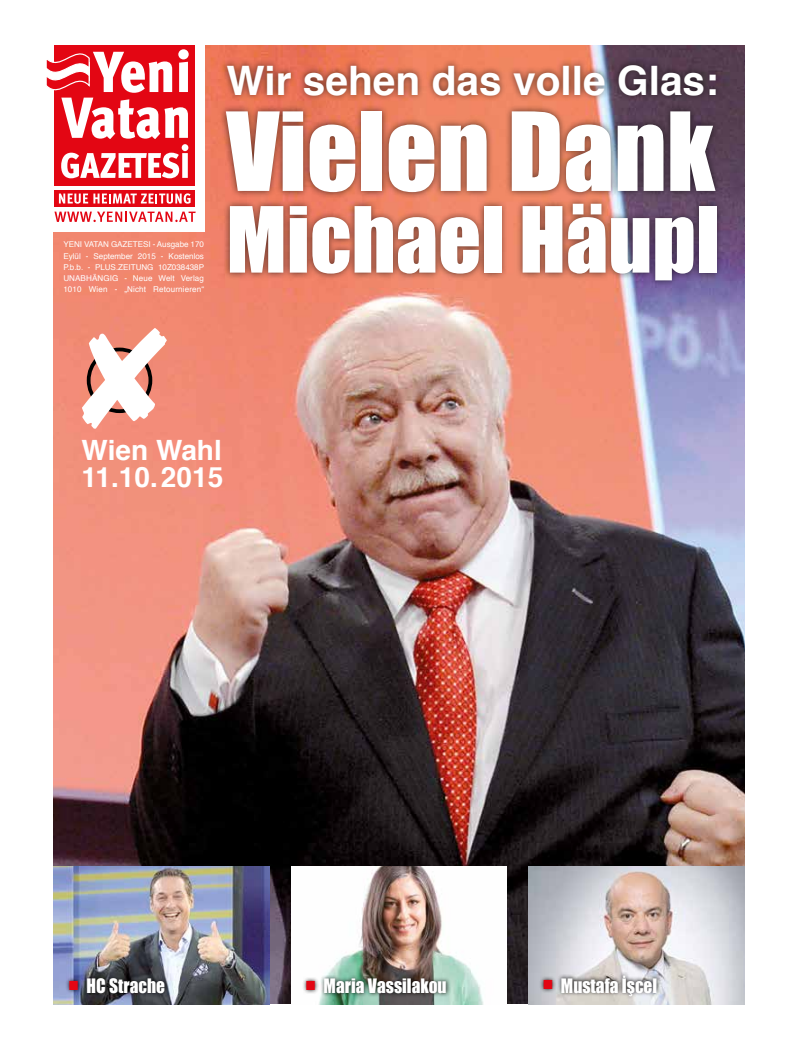
<style>
.page{position:relative;width:798px;height:1063px;background:#fff}
.page>*{position:absolute;margin:0;border:0;box-sizing:border-box;transform-origin:0 0}
.t1{font:100.62px "Impact";color:#fff}
.t2{font:84.12px "Impact";color:#fff}
.t3{font:700 40.62px "Helvetica";color:#fff}
.t4{font:700 28px/26.9px "Helvetica";color:#fff}
.t5{font:18.25px "Impact";color:#fff;scale:.95 1}
.t6{font:8px/11.2px "Helvetica";letter-spacing:.015em;color:#fff;text-align:justify}
</style>
<div class="page">
<img style="left:54px;top:45px;width:689px;height:958px">
<div style="left:28px;top:30px;width:176px;height:201px;background:#fff"></div>
<svg style="left:54px;top:212px;width:141px;height:10px"></svg>
<div style="left:54px;top:45px;width:141px;height:141px;background:#e30613"></div>
<div style="left:54px;top:190px;width:141px;height:17px;background:#e30613"></div>
<svg style="left:59px;top:193px;width:131px;height:11px"></svg>
<svg style="left:46px;top:49px;width:143px;height:129px"></svg>
<div style="left:219px;top:57px;width:504px;height:230px;background:#000;opacity:.61"></div>
<img style="left:291px;top:866px;width:215px;height:138px">
<img style="left:54px;top:867px;width:215px;height:137px">
<img style="left:528px;top:866px;width:215px;height:138px">
<div style="left:301px;top:974px;width:149px;height:24px;background:#000;opacity:.88"></div>
<svg style="left:82px;top:328px;width:85px;height:101px"></svg>
<div style="left:538px;top:971px;width:123px;height:29px;background:#000;opacity:.88"></div>
<div style="left:65px;top:974px;width:104px;height:23px;background:#000;opacity:.88"></div>
<p class="t6" style="left:63px;top:239px;width:142px">YENI VATAN GAZETESI - Ausgabe 170<br>Eylül - September 2015 - Kostenlos P.b.b. - PLUS.ZEITUNG 10Z038438P UNABHÄNGIG - Neue Welt Verlag 1010 Wien - „Nicht Retournieren“</p>
<h3 class="t3" style="left:226px;top:48px;width:493px">Wir sehen das volle Glas:</h3>
<h1 class="t1" style="left:226px;top:73px;width:490px">Vielen Dank</h1>
<h2 class="t2" style="left:226px;top:174px;width:494px">Michael Häupl</h2>
<h3 class="t4" style="left:81px;top:437px;width:143px">Wien Wahl<br>11.10.2015</h3>
<h3 class="t5" style="left:68px;top:971px;width:103px"><sup>■</sup> HC Strache</h3>
<h3 class="t5" style="left:542px;top:971px;width:122px"><sup>■</sup> Mustafa İşcel</h3>
<h3 class="t5" style="left:305px;top:972px;width:150px"><sup>■</sup> Maria Vassilakou</h3>
</div>
